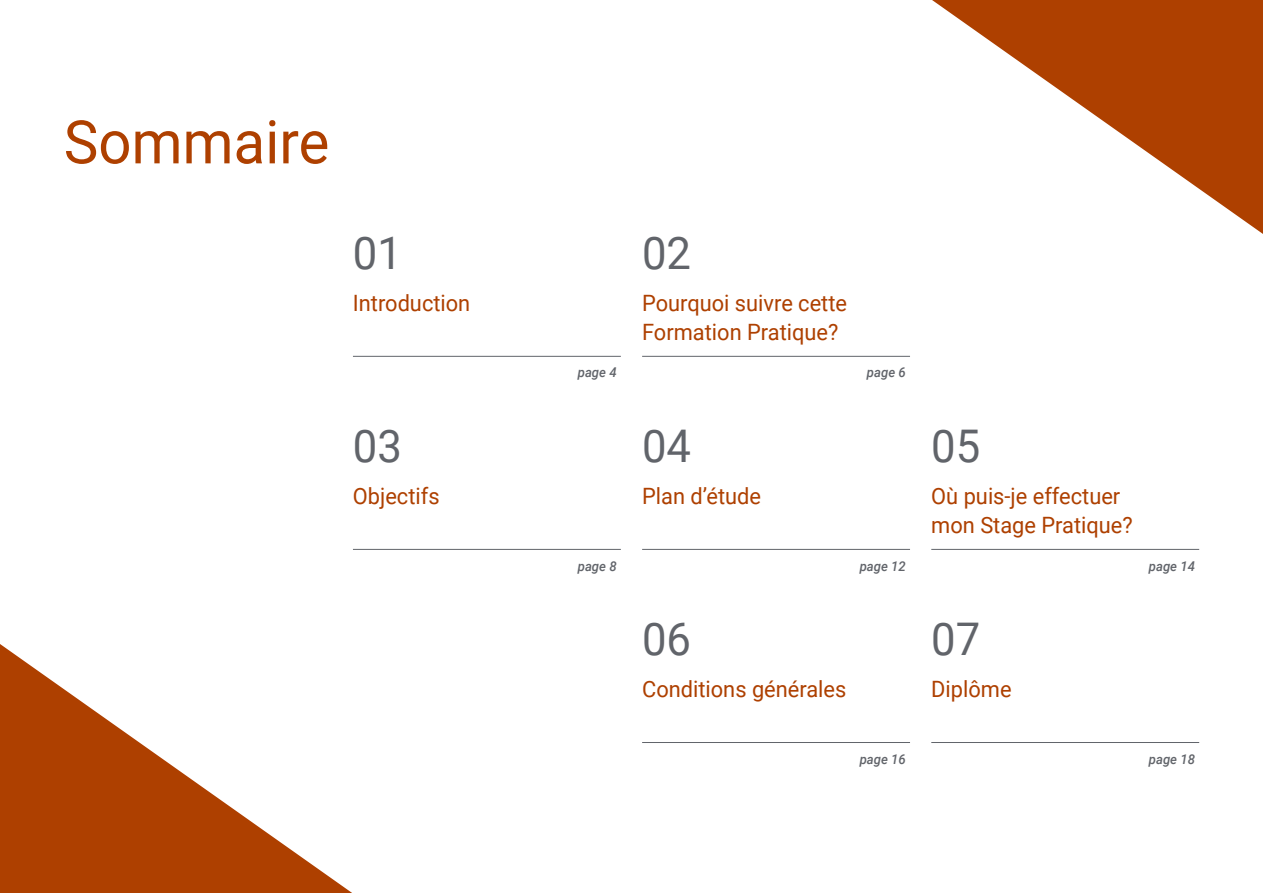
<style>
.page{position:relative;width:1263px;height:893px;background:#fff}
.page>*{position:absolute;margin:0;border:0;box-sizing:border-box;transform-origin:0 0}
.t1{font:60px "Roboto";color:#ae4000}
.t2{font:45px "Roboto";color:#61646a}
.t3{font:22.5px/28.5px "Roboto";color:#ae4000}
.t4{font:italic 500 13.5px "Roboto";color:#61646a}
</style>
<div class="page">
<svg style="left:0;top:644px;width:352px;height:249px"></svg>
<svg style="left:932px;top:0;width:331px;height:234px"></svg>
<hr style="left:353px;top:356px;width:268px;height:1px;background:#61646a">
<hr style="left:642px;top:356px;width:268px;height:1px;background:#61646a">
<hr style="left:642px;top:549px;width:268px;height:1px;background:#61646a">
<hr style="left:353px;top:549px;width:268px;height:1px;background:#61646a">
<hr style="left:931px;top:549px;width:268px;height:1px;background:#61646a">
<hr style="left:642px;top:742px;width:268px;height:1px;background:#61646a">
<hr style="left:931px;top:742px;width:268px;height:1px;background:#61646a">
<h1 class="t1" style="left:64px;top:100px;width:267px">Sommaire</h1>
<h2 class="t2" style="left:353px;top:221px;width:51px">01</h2>
<h2 class="t2" style="left:642px;top:221px;width:51px">02</h2>
<p class="t3" style="left:353px;top:288px;width:119px">Introduction</p>
<p class="t3" style="left:642px;top:288px;width:206px">Pourquoi suivre cette<br>Formation Pratique?</p>
<p class="t4" style="left:578px;top:363px;width:40px">page 4</p>
<p class="t4" style="left:867px;top:363px;width:40px">page 6</p>
<h2 class="t2" style="left:353px;top:414px;width:51px">03</h2>
<h2 class="t2" style="left:642px;top:414px;width:51px">04</h2>
<h2 class="t2" style="left:931px;top:414px;width:51px">05</h2>
<p class="t3" style="left:353px;top:481px;width:88px">Objectifs</p>
<p class="t3" style="left:642px;top:481px;width:121px">Plan d’étude</p>
<p class="t3" style="left:931px;top:481px;width:203px">Où puis-je effectuer mon Stage Pratique?</p>
<p class="t4" style="left:578px;top:556px;width:40px">page 8</p>
<p class="t4" style="left:860px;top:556px;width:48px">page 12</p>
<p class="t4" style="left:1149px;top:556px;width:48px">page 14</p>
<h2 class="t2" style="left:642px;top:607px;width:51px">06</h2>
<h2 class="t2" style="left:931px;top:607px;width:51px">07</h2>
<p class="t3" style="left:642px;top:674px;width:206px">Conditions générales</p>
<p class="t3" style="left:931px;top:674px;width:82px">Diplôme</p>
<p class="t4" style="left:860px;top:749px;width:48px">page 16</p>
<p class="t4" style="left:1149px;top:749px;width:48px">page 18</p>
</div>
